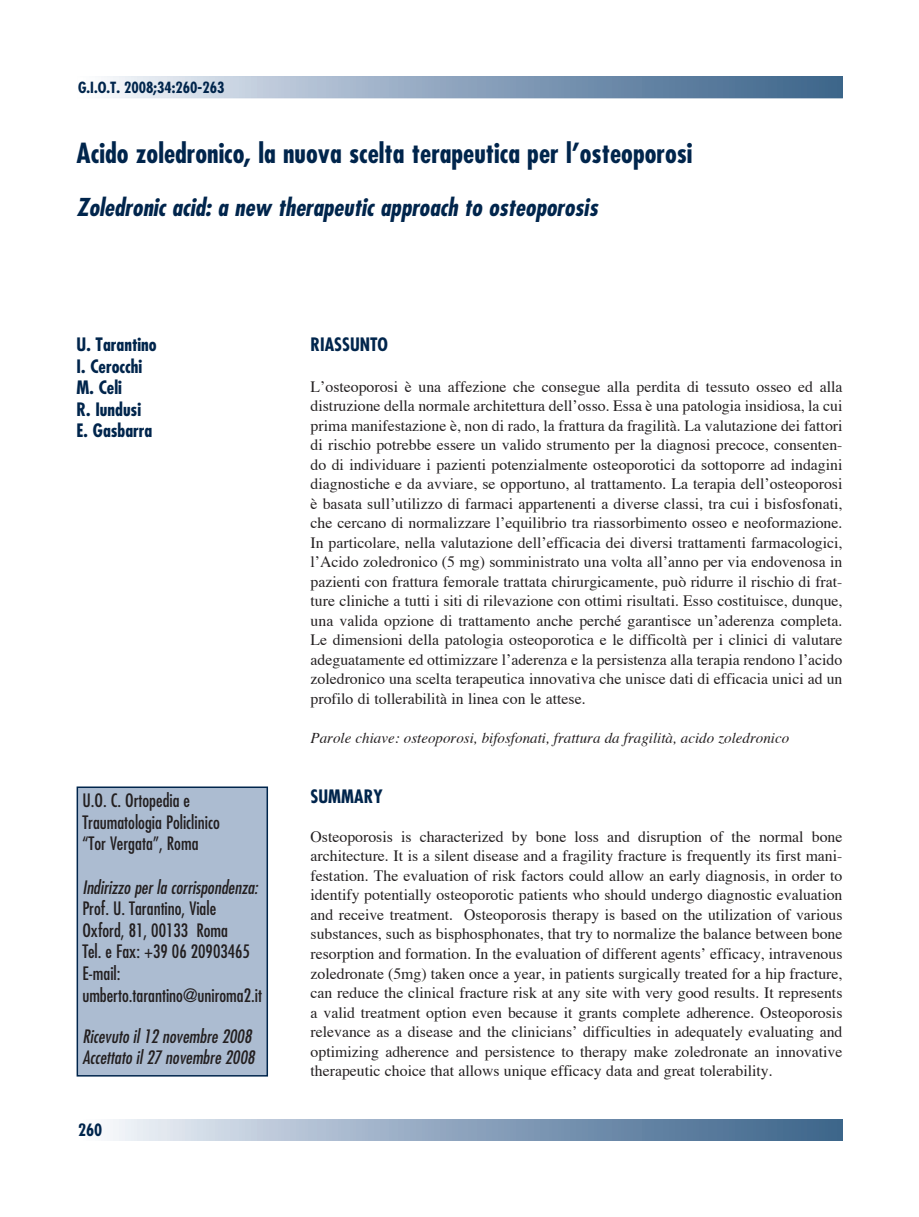
<style>
.page{position:relative;width:919px;height:1217px;background:#fff}
.page>*{position:absolute;margin:0;border:0;box-sizing:border-box;transform-origin:0 0}
.t1{font:700 condensed 27px "Futura Std";color:#00254c}
.t2{font:italic 700 condensed 24px "Futura Std";color:#00254c}
.t3{font:condensed 18px/21.6px "Futura Std";color:#231f20}
.t4{font:italic condensed 18px/21.6px "Futura Std";color:#231f20}
.t5{font:700 condensed 18px/21.6px "Futura Std";color:#00254c}
.t6{font:700 condensed 16.5px "Futura";color:#00254c}
.t7{font:15.75px/19.5px "Times";color:#231f20;text-align:justify}
.t8{font:italic 15px "Times";color:#231f20}
.t9{font:700 condensed 15px "Futura Std";color:#00254c}
</style>
<div class="page">
<div style="left:77px;top:1118px;width:765px;height:22px;background:linear-gradient(to right,#f2f4fa,#345e87)"></div>
<div style="left:77px;top:787px;width:190px;height:288px;background:#acbcd1"></div>
<div style="left:77px;top:786px;width:191px;height:290px;border:2px solid #00254c"></div>
<div style="left:77px;top:77px;width:765px;height:21px;background:linear-gradient(to right,#f2f4fa,#345e87)"></div>
<div style="left:76px;top:76px;width:766px;height:22px;border:1px solid #fff"></div>
<p class="t9" style="left:78px;top:81px;width:148px">G.I.O.T. 2008;34:260-263</p>
<h1 class="t1" style="left:77px;top:140px;width:617px">Acido zoledronico, la nuova scelta terapeutica per l’osteoporosi</h1>
<h2 class="t2" style="left:77px;top:195px;width:522px">Zoledronic acid: a new therapeutic approach to osteoporosis</h2>
<p class="t5" style="left:77px;top:335px;width:82px">U. Tarantino<br>I. Cerocchi<br>M. Celi<br>R. Iundusi<br>E. Gasbarra</p>
<p class="t3" style="left:82px;top:790px;width:139px">U.O. C. Ortopedia e<br>Traumatologia Policlinico “Tor Vergata”, Roma</p>
<p class="t4" style="left:82px;top:877px;width:177px">Indirizzo per la corrispondenza:</p>
<p class="t3" style="left:82px;top:898px;width:181px">Prof. U. Tarantino, Viale<br>Oxford, 81, 00133 Roma<br>Tel. e Fax: +39 06 20903465<br>E-mail: umberto.tarantino@uniroma2.it</p>
<p class="t4" style="left:82px;top:1026px;width:174px">Ricevuto il 12 novembre 2008<br>Accettato il 27 novembre 2008</p>
<p class="t6" style="left:78px;top:1122px;width:26px">260</p>
<p class="t5" style="left:310px;top:335px;width:79px">RIASSUNTO</p>
<p class="t7" style="left:310px;top:378px;width:533px">Lʼosteoporosi è una affezione che consegue alla perdita di tessuto osseo ed alla distruzione della normale architettura dellʼosso. Essa è una patologia insidiosa, la cui prima manifestazione è, non di rado, la frattura da fragilità. La valutazione dei fattori di rischio potrebbe essere un valido strumento per la diagnosi precoce, consenten&shy;do di individuare i pazienti potenzialmente osteoporotici da sottoporre ad indagini diagnostiche e da avviare, se opportuno, al trattamento. La terapia dellʼosteoporosi è basata sullʼutilizzo di farmaci appartenenti a diverse classi, tra cui i bisfosfonati, che cercano di normalizzare lʼequilibrio tra riassorbimento osseo e neoformazione.<br>In particolare, nella valutazione dellʼefficacia dei diversi trattamenti farmacologici, lʼAcido zoledronico (5 mg) somministrato una volta allʼanno per via endovenosa in pazienti con frattura femorale trattata chirurgicamente, può ridurre il rischio di frat&shy;ture cliniche a tutti i siti di rilevazione con ottimi risultati. Esso costituisce, dunque, una valida opzione di trattamento anche perché garantisce unʼaderenza completa.<br>Le dimensioni della patologia osteoporotica e le difficoltà per i clinici di valutare adeguatamente ed ottimizzare lʼaderenza e la persistenza alla terapia rendono lʼacido zoledronico una scelta terapeutica innovativa che unisce dati di efficacia unici ad un profilo di tollerabilità in linea con le attese.</p>
<p class="t8" style="left:310px;top:731px;width:480px">Parole chiave: osteoporosi, bifosfonati, frattura da fragilità, acido zoledronico</p>
<p class="t5" style="left:310px;top:786px;width:73px">SUMMARY</p>
<p class="t7" style="left:310px;top:828px;width:533px">Osteoporosis is characterized by bone loss and disruption of the normal bone architecture. It is a silent disease and a fragility fracture is frequently its first mani&shy;festation. The evaluation of risk factors could allow an early diagnosis, in order to identify potentially osteoporotic patients who should undergo diagnostic evaluation and receive treatment. Osteoporosis therapy is based on the utilization of various substances, such as bisphosphonates, that try to normalize the balance between bone resorption and formation. In the evaluation of different agentsʼ efficacy, intravenous zoledronate (5mg) taken once a year, in patients surgically treated for a hip fracture, can reduce the clinical fracture risk at any site with very good results. It represents a valid treatment option even because it grants complete adherence. Osteoporosis relevance as a disease and the cliniciansʼ difficulties in adequately evaluating and optimizing adherence and persistence to therapy make zoledronate an innovative therapeutic choice that allows unique efficacy data and great tolerability.</p>
</div>
